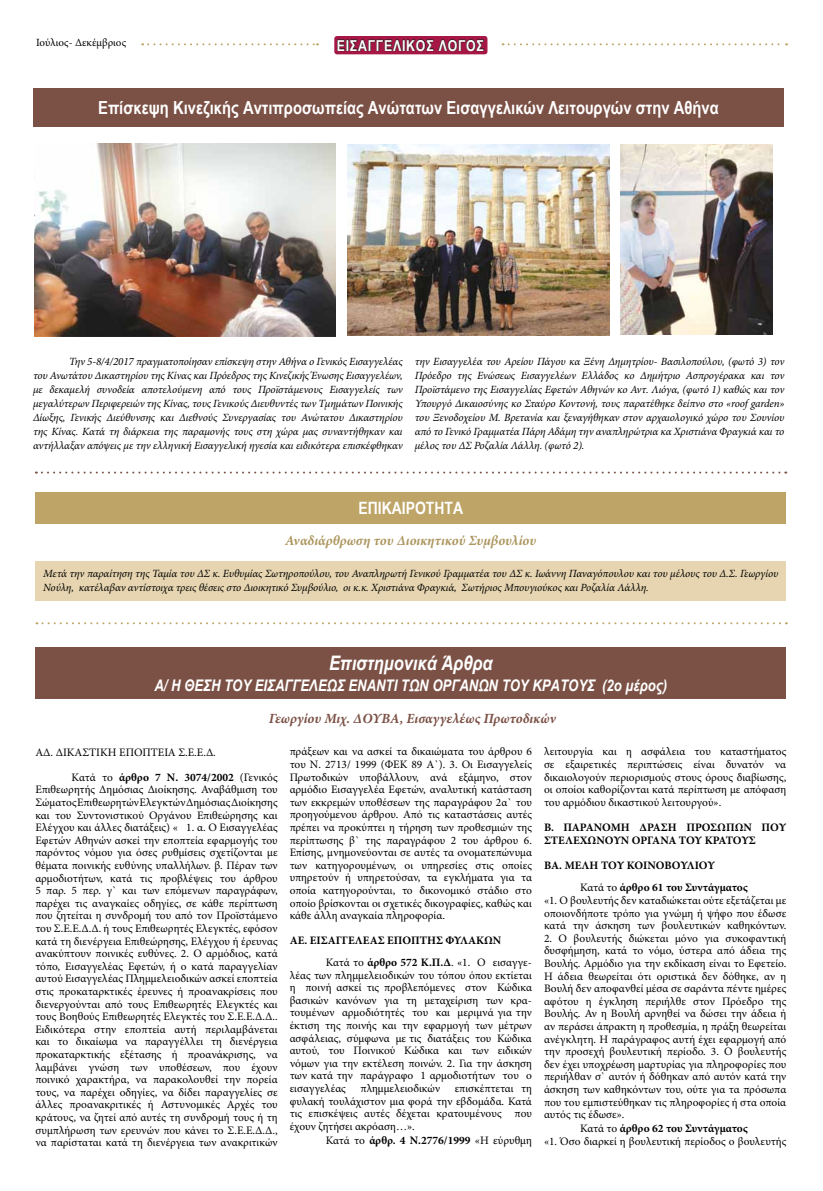
<style>
.page{position:relative;width:823px;height:1191px;background:#fff}
.page>*{position:absolute;margin:0;border:0;box-sizing:border-box;transform-origin:0 0}
.t1{font:italic 700 20px "Arial Narrow";color:#fff}
.t2{font:700 18px "Arial Narrow";color:#fff}
.t3{font:700 17px "Arial Narrow";color:#fff}
.t4{font:italic 700 16px "Arial Narrow";color:#fff}
.t5{font:700 15px "Arial Narrow";letter-spacing:.05em;color:#fff}
.t6{font:italic 700 14px "Minion Pro";color:#7b5045}
.t7{font:italic 700 14px "Minion Pro";color:#ac965e}
.t8{font:11.4px/12.6px "Minion Pro";color:#000;text-align:justify}
.t9{font:700 11.4px/21.6px "Minion Pro";color:#000}
.t10{font:italic 11px/14px "Minion Pro";letter-spacing:-.01em;color:#000;text-align:justify}
.t11{font:11px "Minion Pro";color:#000}
.s1{font-weight:700}
.s2{font-weight:400}
</style>
<div class="page">
<div style="left:334px;top:36px;width:153px;height:18px;background:#a71745;border-radius:3px"></div>
<svg style="left:337px;top:39px;width:146px;height:12px"></svg>
<svg style="left:142px;top:43px;width:176px;height:2px"></svg>
<svg style="left:502px;top:43px;width:284px;height:2px"></svg>
<svg style="left:36px;top:471px;width:749px;height:2px"></svg>
<div style="left:35px;top:492px;width:750px;height:32px;background:#bea467"></div>
<div style="left:35px;top:560px;width:750px;height:40px;background:#e6d5b0"></div>
<div style="left:35px;top:648px;width:750px;height:51px;background:#7b5045"></div>
<img style="left:347px;top:144px;width:262px;height:191px">
<img style="left:620px;top:144px;width:152px;height:191px">
<img style="left:34px;top:143px;width:301px;height:193px">
<div style="left:33px;top:88px;width:750px;height:39px;background:#7b5045"></div>
<svg style="left:36px;top:622px;width:750px;height:2px"></svg>
<p class="t11" style="left:36px;top:35px;width:91px">Ιούλιος- Δεκέμβριος</p>
<h3 class="t5" style="left:336px;top:34px;width:148px">ΕΙΣΑΓΓΕΛΙΚΟΣ ΛΟΓΟΣ</h3>
<h2 class="t2" style="left:98px;top:94px;width:621px">Επίσκεψη Κινεζικής Αντιπροσωπείας Ανώτατων Εισαγγελικών Λειτουργών στην Αθήνα</h2>
<p class="t10" style="left:33px;top:355px;width:371px;text-indent:36px">Την 5-8/4/2017 πραγματοποίησαν επίσκεψη στην Αθήνα ο Γενικός Εισαγγελέας του Ανωτάτου Δικαστηρίου της Κίνας και Πρόεδρος της Κινεζικής Ένωσης Εισαγγελέων, με δεκαμελή συνοδεία αποτελούμενη από τους Προϊστάμενους Εισαγγελείς των μεγαλύτερων Περιφερειών της Κίνας, τους Γενικούς Διευθυντές των Τμημάτων Ποινικής Δίωξης, Γενικής Διεύθυνσης και Διεθνούς Συνεργασίας του Ανώτατου Δικαστηρίου της Κίνας. Κατά τη διάρκεια της παραμονής τους στη χώρα μας συναντήθηκαν και αντήλλαξαν απόψεις με την ελληνική Εισαγγελική ηγεσία και ειδικότερα επισκέφθηκαν</p>
<p class="t10" style="left:414px;top:355px;width:371px">την Εισαγγελέα του Αρείου Πάγου κα Ξένη Δημητρίου- Βασιλοπούλου, (φωτό 3) τον Πρόεδρο της Ενώσεως Εισαγγελέων Ελλάδος κο Δημήτριο Ασπρογέρακα και τον Προϊστάμενο της Εισαγγελίας Εφετών Αθηνών κο Αντ. Λιόγα, (φωτό 1) καθώς και τον Υπουργό Δικαιοσύνης κο Σταύρο Κοντονή, τους παρατέθηκε δείπνο στο «roof garden» του Ξενοδοχείου Μ. Βρετανία και ξεναγήθηκαν στον αρχαιολογικό χώρο του Σουνίου από το Γενικό Γραμματέα Πάρη Αδάμη την αναπληρώτρια κα Χριστιάνα Φραγκιά και το μέλος του ΔΣ Ροζαλία Λάλλη. (φωτό 2).</p>
<h3 class="t3" style="left:358px;top:495px;width:106px">ΕΠΙΚΑΙΡΟΤΗΤΑ</h3>
<p class="t7" style="left:285px;top:530px;width:252px">Αναδιάρθρωση του Διοικητικού Συμβουλίου</p>
<p class="t10" style="left:43px;top:566px;width:736px">Μετά την παραίτηση της Ταμία του ΔΣ κ. Ευθυμίας Σωτηροπούλου, του Αναπληρωτή Γενικού Γραμματέα του ΔΣ κ. Ιωάννη Παναγόπουλου και του μέλους του Δ.Σ. Γεωργίου<br>Νούλη, κατέλαβαν αντίστοιχα τρεις θέσεις στο Διοικητικό Συμβούλιο, οι κ.κ. Χριστιάνα Φραγκιά, Σωτήριος Μπουγιούκος και Ροζαλία Λάλλη.</p>
<h1 class="t1" style="left:329px;top:648px;width:165px">Επιστημονικά Άρθρα</h1>
<h3 class="t4" style="left:154px;top:673px;width:514px">Α/ Η ΘΕΣΗ ΤΟΥ ΕΙΣΑΓΓΕΛΕΩΣ ΕΝΑΝΤΙ ΤΩΝ ΟΡΓΑΝΩΝ ΤΟΥ ΚΡΑΤΟΥΣ (2ο μέρος)</h3>
<p class="t6" style="left:269px;top:708px;width:288px">Γεωργίου Μιχ. ΔΟΥΒΑ, Εισαγγελέως Πρωτοδικών</p>
<p class="t8" style="left:35px;top:745px;width:182px">ΑΔ. ΔΙΚΑΣΤΙΚΗ ΕΠΟΠΤΕΙΑ Σ.Ε.Ε.Δ.</p>
<p class="t8" style="left:35px;top:771px;width:244px;text-indent:36px">Kατά το <span class="s1">άρθρο 7 Ν. 3074/2002</span> (Γενικός Επιθεωρητής Δημόσιας Διοίκησης. Αναβάθμιση του Σώματος Επιθεωρητών Ελεγκτών Δημόσιας Διοίκησης και του Συντονιστικού Οργάνου Επιθεώρησης και Ελέγχου και άλλες διατάξεις) « 1. α. Ο Εισαγγελέας Εφετών Αθηνών ασκεί την εποπτεία εφαρμογής του παρόντος νόμου για όσες ρυθμίσεις σχετίζονται με θέματα ποινικής ευθύνης υπαλλήλων. β. Πέραν των αρμοδιοτήτων, κατά τις προβλέψεις του άρθρου 5 παρ. 5 περ. γ` και των επόμενων παραγράφων, παρέχει τις αναγκαίες οδηγίες, σε κάθε περίπτωση που ζητείται η συνδρομή του από τον Προϊστάμενο του Σ.Ε.Ε.Δ.Δ. ή τους Επιθεωρητές Ελεγκτές, εφόσον κατά τη διενέργεια Επιθεώρησης, Ελέγχου ή έρευνας ανακύπτουν ποινικές ευθύνες. 2. Ο αρμόδιος, κατά τόπο, Εισαγγελέας Εφετών, ή ο κατά παραγγελίαν αυτού Εισαγγελέας Πλημμελειοδικών ασκεί εποπτεία στις προκαταρκτικές έρευνες ή προανακρίσεις που διενεργούνται από τους Επιθεωρητές Ελεγκτές και τους Βοηθούς Επιθεωρητές Ελεγκτές του Σ.Ε.Ε.Δ.Δ..<br>Ειδικότερα στην εποπτεία αυτή περιλαμβάνεται και το δικαίωμα να παραγγέλλει τη διενέργεια προκαταρκτικής εξέτασης ή προανάκρισης, να λαμβάνει γνώση των υποθέσεων, που έχουν ποινικό χαρακτήρα, να παρακολουθεί την πορεία τους, να παρέχει οδηγίες, να δίδει παραγγελίες σε άλλες προανακριτικές ή Αστυνομικές Αρχές του κράτους, να ζητεί από αυτές τη συνδρομή τους ή τη συμπλήρωση των ερευνών που κάνει το Σ.Ε.Ε.Δ.Δ., να παρίσταται κατά τη διενέργεια των ανακριτικών</p>
<p class="t8" style="left:289px;top:745px;width:244px">πράξεων και να ασκεί τα δικαιώματα του άρθρου 6 του Ν. 2713/ 1999 (ΦΕΚ 89 Α`). 3. Οι Εισαγγελείς Πρωτοδικών υποβάλλουν, ανά εξάμηνο, στον αρμόδιο Εισαγγελέα Εφετών, αναλυτική κατάσταση των εκκρεμών υποθέσεων της παραγράφου 2α` του προηγούμενου άρθρου. Από τις καταστάσεις αυτές πρέπει να προκύπτει η τήρηση των προθεσμιών της περίπτωσης β` της παραγράφου 2 του άρθρου 6.<br>Επίσης, μνημονεύονται σε αυτές τα ονοματεπώνυμα των κατηγορουμένων, οι υπηρεσίες στις οποίες υπηρετούν ή υπηρετούσαν, τα εγκλήματα για τα οποία κατηγορούνται, το δικονομικό στάδιο στο οποίο βρίσκονται οι σχετικές δικογραφίες, καθώς και κάθε άλλη αναγκαία πληροφορία.</p>
<p class="t9" style="left:325px;top:930px;width:208px;text-indent:-36px">ΑΕ. ΕΙΣΑΓΓΕΛΕΑΣ ΕΠΟΠΤΗΣ ΦΥΛΑΚΩΝ<br><span class="s2">Κατά το</span> άρθρο 572 Κ.Π.Δ<span class="s2">. «1. Ο εισαγγε-</span></p>
<p class="t8" style="left:289px;top:968px;width:244px">λέας των πλημμελειοδικών του τόπου όπου εκτίεται η ποινή ασκεί τις προβλεπόμενες στον Κώδικα βασικών κανόνων για τη μεταχείριση των κρα&shy;τουμένων αρμοδιότητές του και μεριμνά για την έκτιση της ποινής και την εφαρμογή των μέτρων ασφάλειας, σύμφωνα με τις διατάξεις του Κώδικα αυτού, του Ποινικού Κώδικα και των ειδικών νόμων για την εκτέλεση ποινών. 2. Για την άσκηση των κατά την παράγραφο 1 αρμοδιοτήτων του ο εισαγγελέας</p>
<p class="t8" style="left:360px;top:1082px;width:81px">πλημμελειοδικών</p>
<p class="t8" style="left:289px;top:1082px;width:244px;text-indent:165px">επισκέπτεται τη φυλακή τουλάχιστον μια φορά την εβδομάδα. Κατά τις επισκέψεις αυτές δέχεται κρατουμένους που έχουν ζητήσει ακρόαση…».</p>
<p class="t9" style="left:325px;top:1129px;width:208px"><span class="s2">Κατά το</span> άρθρ. 4 Ν.2776/1999 <span class="s2">«Η εύρυθμη</span></p>
<p class="t8" style="left:543px;top:745px;width:244px">λειτουργία και η ασφάλεια του καταστήματος σε εξαιρετικές περιπτώσεις είναι δυνατόν να δικαιολογούν περιορισμούς στους όρους διαβίωσης, οι οποίοι καθορίζονται κατά περίπτωση με απόφαση του αρμόδιου δικαστικού λειτουργού».</p>
<p class="t9" style="left:543px;top:821px;width:244px;line-height:12.6px">Β. ΠΑΡΑΝΟΜΗ ΔΡΑΣΗ ΠΡΟΣΩΠΩΝ ΠΟΥ<br>ΣΤΕΛΕΧΩΝΟΥΝ ΟΡΓΑΝΑ ΤΟΥ ΚΡΑΤΟΥΣ</p>
<p class="t9" style="left:579px;top:853px;width:169px;line-height:22.6px;text-indent:-36px">ΒΑ. ΜΕΛΗ ΤΟΥ ΚΟΙΝΟΒΟΥΛΙΟΥ<br><span class="s2">Κατά το</span> άρθρο 61 του Συντάγματος</p>
<p class="t8" style="left:543px;top:894px;width:244px">«1. Ο βουλευτής δεν καταδιώκεται ούτε εξετάζεται με οποιονδήποτε τρόπο για γνώμη ή ψήφο που έδωσε κατά την άσκηση των βουλευτικών καθηκόντων.</p>
<p class="t8" style="left:543px;top:932px;width:244px">2. Ο βουλευτής διώκεται μόνο για συκοφαντική δυσφήμηση, κατά το νόμο, ύστερα από άδεια της Βουλής. Αρμόδιο για την εκδίκαση είναι το Εφετείο.<br>Η άδεια θεωρείται ότι οριστικά δεν δόθηκε, αν η Βουλή δεν αποφανθεί μέσα σε σαράντα πέντε ημέρες αφότου η έγκληση περιήλθε στον Πρόεδρο της Βουλής. Αν η Βουλή αρνηθεί να δώσει την άδεια ή αν περάσει άπρακτη η προθεσμία, η πράξη θεωρείται ανέγκλητη. Η παράγραφος αυτή έχει εφαρμογή από την προσεχή βουλευτική περίοδο. 3. Ο βουλευτής δεν έχει υποχρέωση μαρτυρίας για πληροφορίες που περιήλθαν σ` αυτόν ή δόθηκαν από αυτόν κατά την άσκηση των καθηκόντων του, ούτε για τα πρόσωπα που του εμπιστεύθηκαν τις πληροφορίες ή στα οποία αυτός τις έδωσε».</p>
<p class="t8" style="left:543px;top:1122px;width:244px;text-align:center">Κατά το <span class="s1">άρθρο 62 του Συντάγματος<br></span>«1. Όσο διαρκεί η βουλευτική περίοδος ο βουλευτής</p>
</div>
